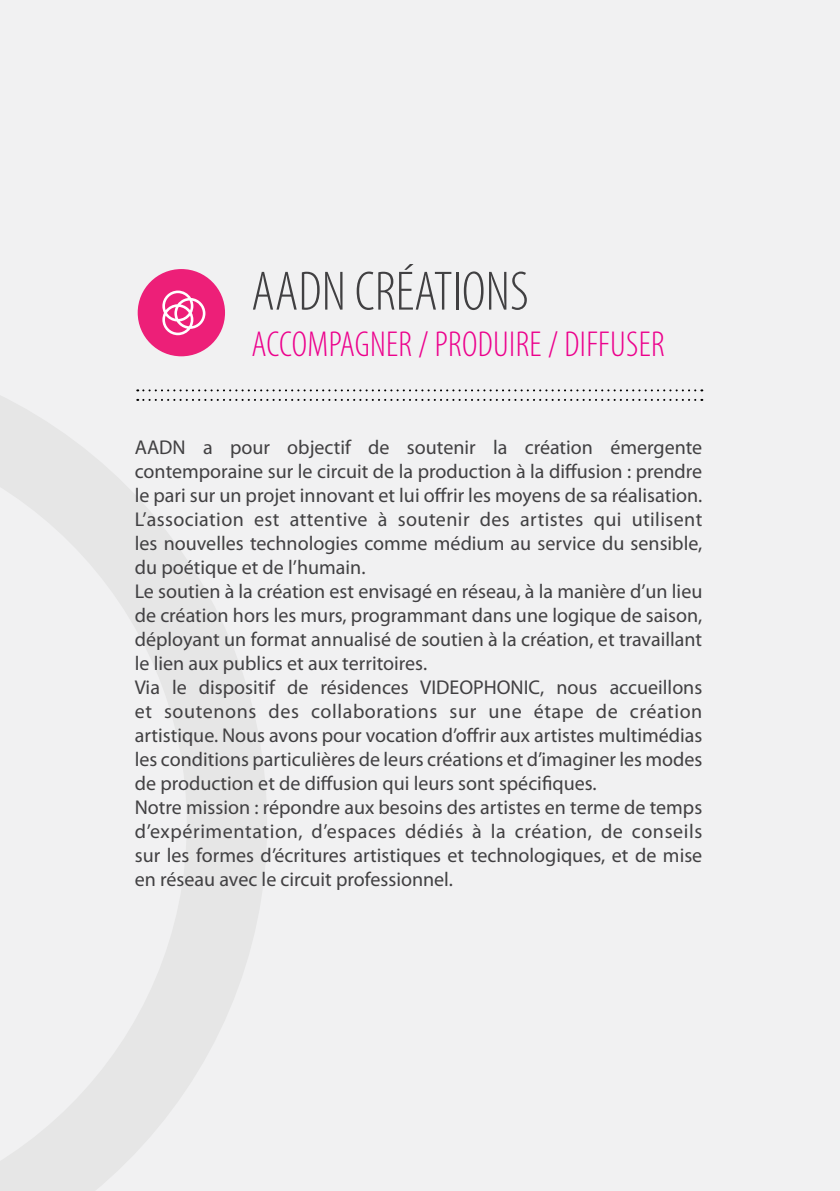
<style>
.page{position:relative;width:840px;height:1191px;background:#fff}
.page>*{position:absolute;margin:0;border:0;box-sizing:border-box;transform-origin:0 0}
.t1{font:300 condensed 56px "Myriad Pro";color:#414042}
.t2{font:300 condensed 36.2px "Myriad Pro";letter-spacing:.01em;color:#ec008c}
.t3{font:20px/24px "Myriad Pro";color:#414042}
</style>
<div class="page">
<div style="left:0;top:0;width:839px;height:1191px;background:#f1f1f2"></div>
<svg style="left:0;top:346px;width:267px;height:845px"></svg>
<svg style="left:137px;top:389px;width:565px;height:2px"></svg>
<svg style="left:137px;top:399px;width:565px;height:2px"></svg>
<div style="left:138px;top:269px;width:87px;height:87px;background:#ed1f78;border-radius:50%"></div>
<svg style="left:162px;top:290px;width:43px;height:45px"></svg>
<h1 class="t1" style="left:251px;top:261px;width:279px">AADN CRÉATIONS</h1>
<h2 class="t2" style="left:251px;top:324px;width:414px">ACCOMPAGNER / PRODUIRE / DIFFUSER</h2>
<p class="t3" style="left:135px;top:435px;width:568px">AADN a pour objectif de soutenir la création émergente contemporaine sur le circuit de la production à la diffusion : prendre le pari sur un projet innovant et lui offrir les moyens de sa réalisation.<br>L’association est attentive à soutenir des artistes qui utilisent les nouvelles technologies comme médium au service du sensible, du poétique et de l’humain.<br>Le soutien à la création est envisagé en réseau, à la manière d’un lieu de création hors les murs, programmant dans une logique de saison, déployant un format annualisé de soutien à la création, et travaillant le lien aux publics et aux territoires.<br>Via le dispositif de résidences VIDEOPHONIC, nous accueillons et soutenons des collaborations sur une étape de création artistique. Nous avons pour vocation d’offrir aux artistes multimédias les conditions particulières de leurs créations et d’imaginer les modes de production et de diffusion qui leurs sont spécifiques.<br>Notre mission : répondre aux besoins des artistes en terme de temps d’expérimentation, d’espaces dédiés à la création, de conseils sur les formes d’écritures artistiques et technologiques, et de mise en réseau avec le circuit professionnel.</p>
</div>
